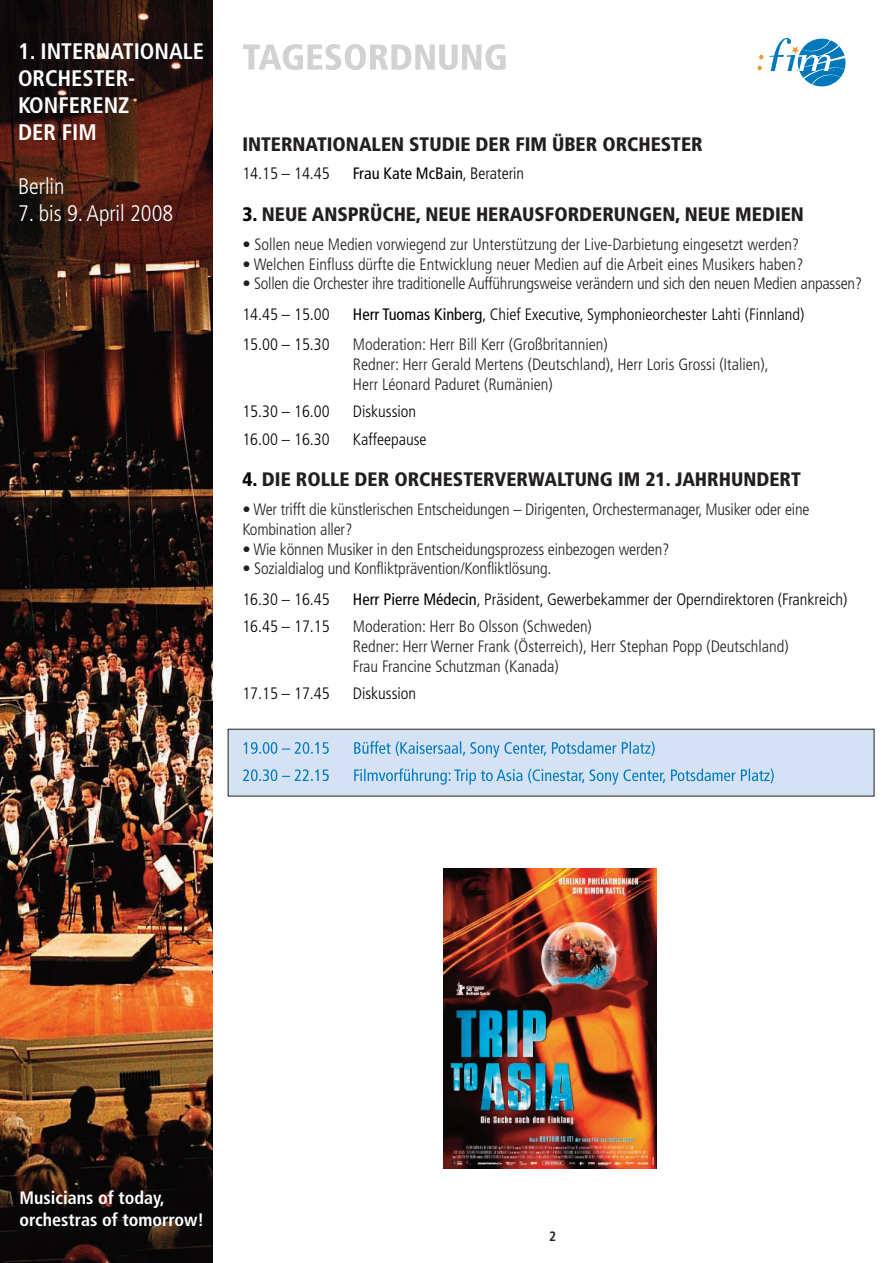
<style>
.page{position:relative;width:893px;height:1263px;background:#fff}
.page>*{position:absolute;margin:0;border:0;box-sizing:border-box;transform-origin:0 0}
.t1{font:700 condensed 22.5px/27px "Frutiger";color:#fff}
.t2{font:300 condensed 22.5px "Frutiger";color:#fff}
.t3{font:900 condensed 19.5px "Frutiger";color:#231f20}
.t4{font:700 condensed 18px/21.6px "Frutiger";color:#fff}
.t5{font:300 condensed 16.5px/19.8px "Frutiger";color:#231f20}
.t6{font:300 condensed 16.5px "Frutiger";color:#000}
.t7{font:condensed 16.5px "Frutiger";color:#000}
.t8{font:700 condensed 13.5px "Frutiger";color:#231f20}
.s1{font-weight:300}
.s2{color:#000}
.s3{font-weight:400}
</style>
<div class="page">
<img style="left:0;top:0;width:213px;height:1263px">
<svg style="left:757px;top:38px;width:89px;height:48px"></svg>
<svg style="left:243px;top:44px;width:263px;height:26px"></svg>
<div style="left:228px;top:729px;width:646px;height:67px;background:#d4e2f3"></div>
<svg style="left:243px;top:741px;width:159px;height:15px"></svg>
<svg style="left:243px;top:769px;width:86px;height:12px"></svg>
<svg style="left:354px;top:768px;width:122px;height:17px"></svg>
<img style="left:444px;top:868px;width:212px;height:301px">
<h1 class="t1" style="left:18px;top:40px;width:188px">1. INTERNATIONALE<br>ORCHESTER-<br>KONFERENZ<br>DER FIM</h1>
<h1 class="t2" style="left:18px;top:178px;width:48px">Berlin</h1>
<h1 class="t2" style="left:18px;top:205px;width:157px">7. bis 9. April 2008</h1>
<p class="t3" style="left:242px;top:136px;width:462px">INTERNATIONALEN STUDIE DER FIM ÜBER ORCHESTER</p>
<p class="t6" style="left:242px;top:167px;width:89px">14.15 – 14.45</p>
<p class="t7" style="left:353px;top:167px;width:173px">Frau Kate McBain<span class="s1">, Beraterin</span></p>
<p class="t3" style="left:242px;top:207px;width:563px"><span class="s2">3.</span> NEUE ANSPRÜCHE, NEUE HERAUSFORDERUNGEN, NEUE MEDIEN</p>
<p class="t5" style="left:242px;top:236px;width:558px">• Sollen neue Medien vorwiegend zur Unterstützung der Live-Darbietung eingesetzt werden?</p>
<p class="t5" style="left:242px;top:255px;width:563px">• Welchen Einfluss dürfte die Entwicklung neuer Medien auf die Arbeit eines Musikers haben?</p>
<p class="t5" style="left:242px;top:275px;width:621px">• Sollen die Orchester ihre traditionelle Aufführungsweise verändern und sich den neuen Medien anpassen?</p>
<p class="t6" style="left:242px;top:307px;width:89px">14.45 – 15.00</p>
<p class="t6" style="left:353px;top:307px;width:453px"><span class="s3">Herr Tuomas Kinberg</span>, Chief Executive, Symphonieorchester Lahti (Finnland)</p>
<p class="t6" style="left:242px;top:338px;width:89px">15.00 – 15.30</p>
<p class="t5" style="left:353px;top:336px;width:417px">Moderation: Herr Bill Kerr (Großbritannien)<br>Redner: Herr Gerald Mertens (Deutschland), Herr Loris Grossi (Italien),<br>Herr Léonard Paduret (Rumänien)</p>
<p class="t6" style="left:242px;top:405px;width:89px">15.30 – 16.00</p>
<p class="t6" style="left:353px;top:405px;width:65px">Diskussion</p>
<p class="t6" style="left:242px;top:432px;width:89px">16.00 – 16.30</p>
<p class="t6" style="left:353px;top:432px;width:75px">Kaffeepause</p>
<p class="t3" style="left:242px;top:472px;width:560px"><span class="s2">4.</span> DIE ROLLE DER ORCHESTERVERWALTUNG IM 21. JAHRHUNDERT</p>
<p class="t5" style="left:242px;top:501px;width:569px">• Wer trifft die künstlerischen Entscheidungen – Dirigenten, Orchestermanager, Musiker oder eine<br>Kombination aller?</p>
<p class="t5" style="left:242px;top:540px;width:429px">• Wie können Musiker in den Entscheidungsprozess einbezogen werden?</p>
<p class="t5" style="left:242px;top:560px;width:311px">• Sozialdialog und Konfliktprävention/Konfliktlösung.</p>
<p class="t6" style="left:242px;top:592px;width:89px">16.30 – 16.45</p>
<p class="t6" style="left:353px;top:592px;width:496px"><span class="s3">Herr Pierre Médecin</span>, Präsident, Gewerbekammer der Operndirektoren (Frankreich)</p>
<p class="t6" style="left:242px;top:620px;width:89px">16.45 – 17.15</p>
<p class="t5" style="left:353px;top:618px;width:437px">Moderation: Herr Bo Olsson (Schweden)<br>Redner: Herr Werner Frank (Österreich), Herr Stephan Popp (Deutschland)<br>Frau Francine Schutzman (Kanada)</p>
<p class="t6" style="left:242px;top:687px;width:89px">17.15 – 17.45</p>
<p class="t6" style="left:353px;top:687px;width:65px">Diskussion</p>
<p class="t4" style="left:20px;top:1188px;width:186px">Musicians of today, orchestras of tomorrow!</p>
<p class="t8" style="left:549px;top:1231px;width:9px">2</p>
</div>
